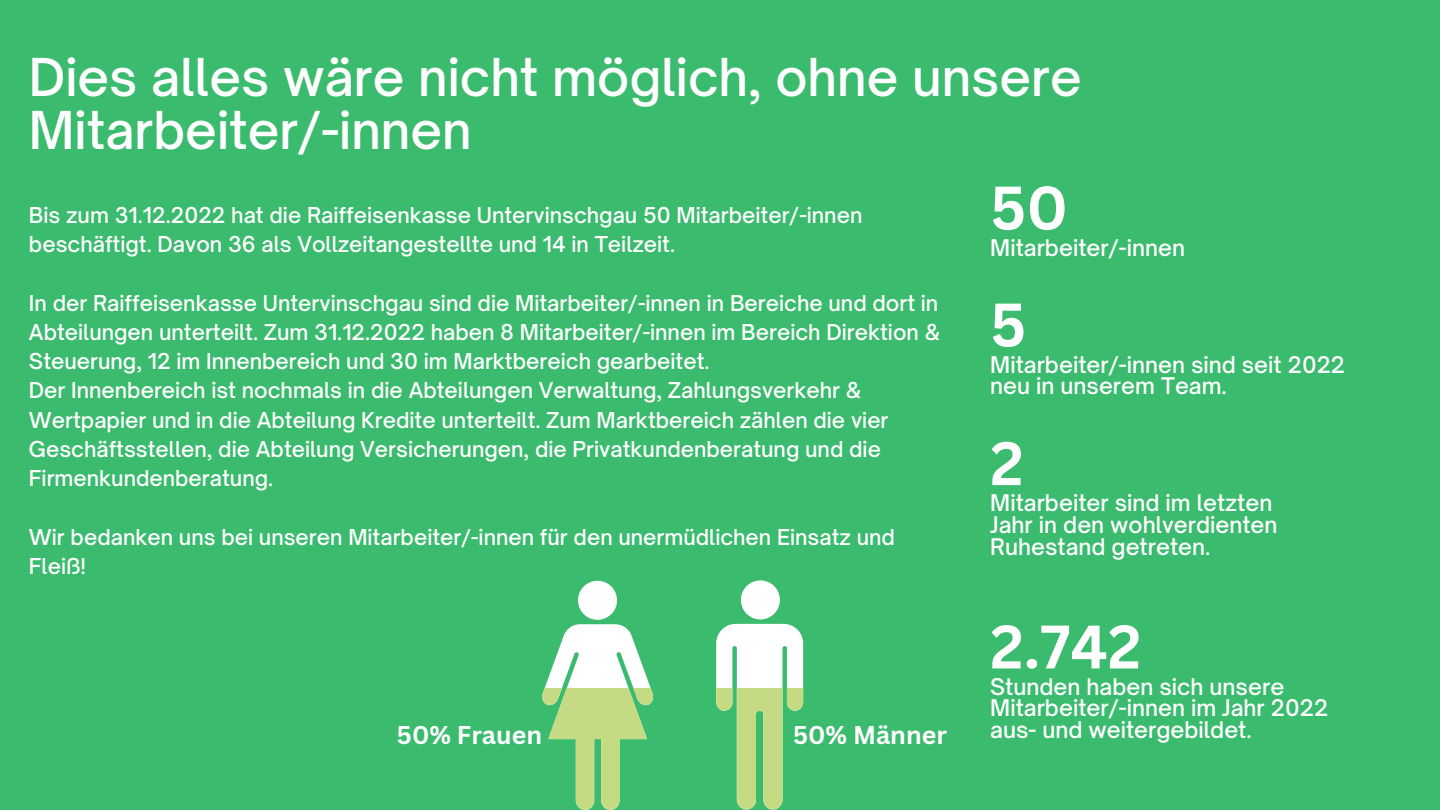
<style>
.page{position:relative;width:1440px;height:810px;background:#3abb6d}
.page>*{position:absolute;margin:0;border:0;box-sizing:border-box;transform-origin:0 0}
.t1{font:700 60px "Canva Sans";color:#fff}
.t2{font:500 50px/53.2px "Open Sauce One";color:#fff}
.t3{font:700 25px "Canva Sans";color:#fff}
.t4{font:500 22px/21.8px "Open Sauce One";color:#fff}
.t5{font:500 21px/29.2px "Open Sauce One";color:#fff}
</style>
<div class="page">
<div style="left:578px;top:581px;width:39px;height:39px;background:#fff;border-radius:50%"></div>
<div style="left:741px;top:580px;width:39px;height:39px;background:#fff;border-radius:50%"></div>
<svg style="left:542px;top:624px;width:111px;height:186px"></svg>
<svg style="left:716px;top:624px;width:87px;height:186px"></svg>
<p class="t2" style="left:29px;top:50px;width:1054px">Dies alles wäre nicht möglich, ohne unsere<br>Mitarbeiter/-innen</p>
<p class="t5" style="left:29px;top:200px;width:835px">Bis zum 31.12.2022 hat die Raiffeisenkasse Untervinschgau 50 Mitarbeiter/-innen beschäftigt. Davon 36 als Vollzeitangestellte und 14 in Teilzeit.</p>
<p class="t5" style="left:29px;top:288px;width:913px;text-align:justify">In der Raiffeisenkasse Untervinschgau sind die Mitarbeiter/-innen in Bereiche und dort in Abteilungen unterteilt. Zum 31.12.2022 haben 8 Mitarbeiter/-innen im Bereich Direktion &amp; Steuerung, 12 im Innenbereich und 30 im Marktbereich gearbeitet.</p>
<p class="t5" style="left:29px;top:376px;width:861px">Der Innenbereich ist nochmals in die Abteilungen Verwaltung, Zahlungsverkehr &amp; Wertpapier und in die Abteilung Kredite unterteilt. Zum Marktbereich zählen die vier Geschäftsstellen, die Abteilung Versicherungen, die Privatkundenberatung und die Firmenkundenberatung.</p>
<p class="t5" style="left:29px;top:522px;width:867px">Wir bedanken uns bei unseren Mitarbeiter/-innen für den unermüdlichen Einsatz und<br>Fleiß!</p>
<p class="t3" style="left:397px;top:717px;width:147px">50% Frauen</p>
<p class="t3" style="left:793px;top:717px;width:155px">50% Männer</p>
<p class="t1" style="left:990px;top:165px;width:79px">50</p>
<p class="t4" style="left:990px;top:236px;width:196px">Mitarbeiter/-innen</p>
<p class="t1" style="left:990px;top:282px;width:38px">5</p>
<p class="t4" style="left:990px;top:353px;width:356px">Mitarbeiter/-innen sind seit 2022</p>
<p class="t4" style="left:990px;top:375px;width:238px">neu in unserem Team.</p>
<p class="t1" style="left:990px;top:421px;width:35px">2</p>
<p class="t4" style="left:990px;top:492px;width:284px">Mitarbeiter sind im letzten</p>
<p class="t4" style="left:990px;top:514px;width:289px">Jahr in den wohlverdienten<br>Ruhestand getreten.</p>
<p class="t1" style="left:990px;top:604px;width:153px">2.742</p>
<p class="t4" style="left:990px;top:675px;width:340px">Stunden haben sich unsere<br>Mitarbeiter/-innen im Jahr 2022 aus- und weitergebildet.</p>
</div>
